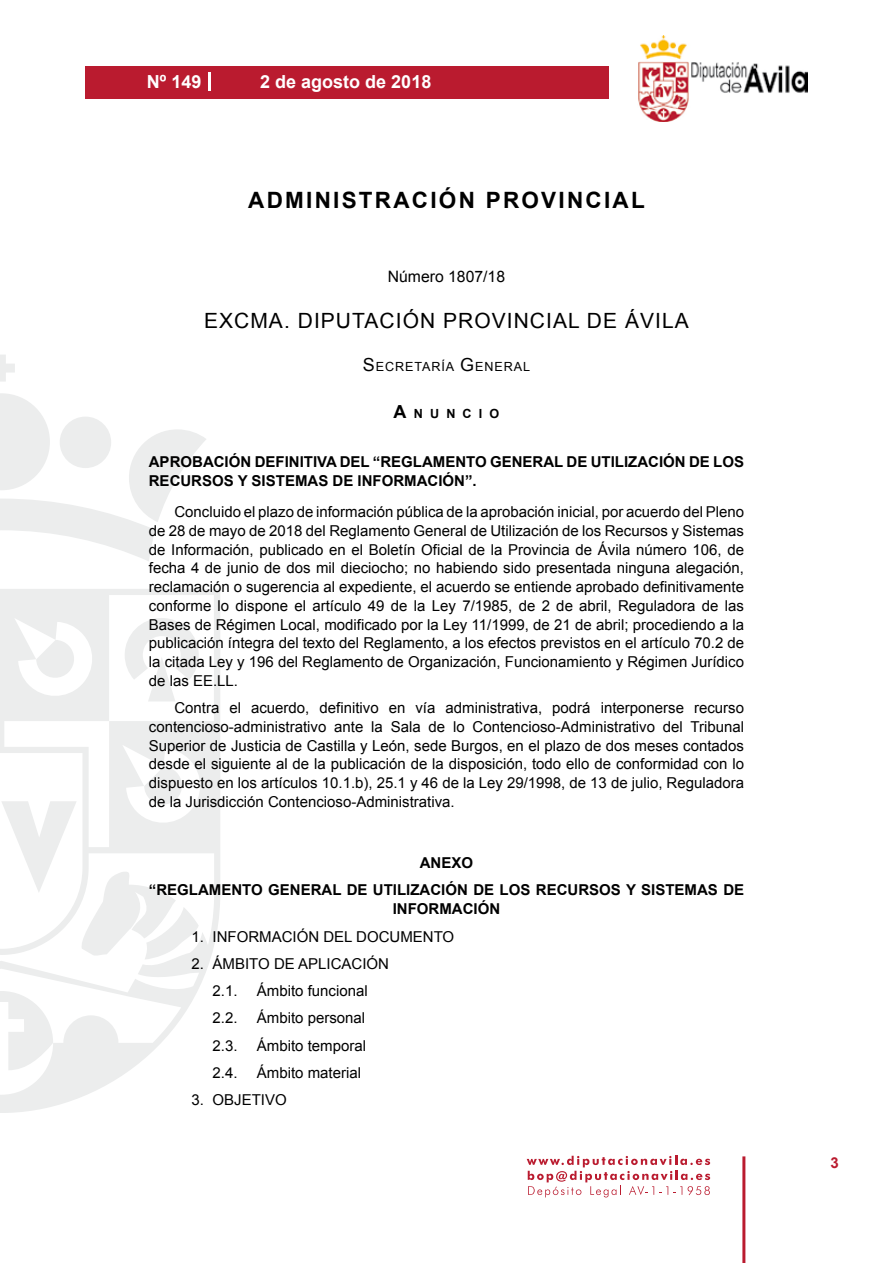
<style>
.page{position:relative;width:893px;height:1263px;background:#fff}
.page>*{position:absolute;margin:0;border:0;box-sizing:border-box;transform-origin:0 0}
.t1{font:700 22.5px "Arial";letter-spacing:.1em;color:#000}
.t2{font:21px "Arial";letter-spacing:.05em;color:#000}
.t3{font:700 18px "Arial";color:#fff}
.t4{font:15.75px "Arial";color:#000}
.t5{font:15px/18.8px "Arial";color:#000;text-align:justify}
.t6{font:700 15px/18.8px "Arial";color:#000}
.t7{font:700 15px "Arial";color:#ba1b2f}
.t8{font:12.6px "Arial";letter-spacing:.07em;color:#000}
.t9{font:700 12.6px "Arial";letter-spacing:.57em;color:#000}
.s1{font-size:18px}
</style>
<div class="page">
<svg style="left:527px;top:1156px;width:183px;height:41px"></svg>
<div style="left:85px;top:66px;width:523px;height:33px;background:#ba1b2f"></div>
<img style="left:638px;top:36px;width:170px;height:86px">
<hr style="left:742px;top:1156px;width:3px;height:107px;background:#ba1b2f">
<svg style="left:208px;top:72px;width:2px;height:18px"></svg>
<svg style="left:0;top:355px;width:15px;height:27px"></svg>
<svg style="left:0;top:393px;width:206px;height:168px"></svg>
<svg style="left:0;top:589px;width:220px;height:524px"></svg>
<svg style="left:36px;top:640px;width:40px;height:40px"></svg>
<svg style="left:125px;top:618px;width:74px;height:83px"></svg>
<svg style="left:0;top:991px;width:53px;height:79px"></svg>
<svg style="left:1px;top:767px;width:198px;height:192px"></svg>
<p class="t3" style="left:147px;top:69px;width:56px">Nº 149</p>
<p class="t3" style="left:260px;top:69px;width:173px">2 de agosto de 2018</p>
<h1 class="t1" style="left:248px;top:185px;width:398px">ADMINISTRACIÓN PROVINCIAL</h1>
<p class="t4" style="left:388px;top:266px;width:119px">Número 1807/18</p>
<h2 class="t2" style="left:204px;top:307px;width:486px">EXCMA. DIPUTACIÓN PROVINCIAL DE ÁVILA</h2>
<p class="t8" style="left:363px;top:359px;width:169px"><span class="s1">S</span>ECRETARÍA <span class="s1">G</span>ENERAL</p>
<p class="t9" style="left:394px;top:405px;width:107px"><span class="s1">A</span>NUNCIO</p>
<p class="t6" style="left:149px;top:453px;width:597px">APROBACIÓN DEFINITIVA DEL “REGLAMENTO GENERAL DE UTILIZACIÓN DE LOS<br>RECURSOS Y SISTEMAS DE INFORMACIÓN”.</p>
<p class="t5" style="left:149px;top:503px;width:597px;text-indent:26px">Concluido el plazo de información pública de la aprobación inicial, por acuerdo del Pleno de 28 de mayo de 2018 del Reglamento General de Utilización de los Recursos y Sistemas de Información, publicado en el Boletín Oficial de la Provincia de Ávila número 106, de fecha 4 de junio de dos mil dieciocho; no habiendo sido presentada ninguna alegación, reclamación o sugerencia al expediente, el acuerdo se entiende aprobado definitivamente conforme lo dispone el artículo 49 de la Ley 7/1985, de 2 de abril, Reguladora de las Bases de Régimen Local, modificado por la Ley 11/1999, de 21 de abril; procediendo a la publicación íntegra del texto del Reglamento, a los efectos previstos en el artículo 70.2 de la citada Ley y 196 del Reglamento de Organización, Funcionamiento y Régimen Jurídico de las EE.LL.</p>
<p class="t5" style="left:149px;top:699px;width:597px;text-indent:26px">Contra el acuerdo, definitivo en vía administrativa, podrá interponerse recurso contencioso-administrativo ante la Sala de lo Contencioso-Administrativo del Tribunal Superior de Justicia de Castilla y León, sede Burgos, en el plazo de dos meses contados desde el siguiente al de la publicación de la disposición, todo ello de conformidad con lo dispuesto en los artículos 10.1.b), 25.1 y 46 de la Ley 29/1998, de 13 de julio, Reguladora de la Jurisdicción Contencioso-Administrativa.</p>
<p class="t6" style="left:149px;top:850px;width:597px;line-height:27.3px;text-align:center">ANEXO<br>“REGLAMENTO GENERAL DE UTILIZACIÓN DE LOS RECURSOS Y SISTEMAS DE</p>
<p class="t6" style="left:393px;top:900px;width:109px">INFORMACIÓN</p>
<p class="t5" style="left:191px;top:927px;width:264px">1. INFORMACIÓN DEL DOCUMENTO</p>
<p class="t5" style="left:213px;top:950px;width:178px;line-height:27.3px;text-indent:-21px">2. ÁMBITO DE APLICACIÓN<br>2.1.</p>
<p class="t5" style="left:257px;top:981px;width:112px">Ámbito funcional</p>
<p class="t5" style="left:213px;top:1009px;width:27px">2.2.</p>
<p class="t5" style="left:257px;top:1009px;width:110px">Ámbito personal</p>
<p class="t5" style="left:213px;top:1036px;width:27px">2.3.</p>
<p class="t5" style="left:257px;top:1036px;width:111px">Ámbito temporal</p>
<p class="t5" style="left:213px;top:1063px;width:27px">2.4.</p>
<p class="t5" style="left:257px;top:1063px;width:106px">Ámbito material</p>
<p class="t5" style="left:191px;top:1090px;width:97px">3. OBJETIVO</p>
<p class="t7" style="left:831px;top:1153px;width:10px">3</p>
</div>
